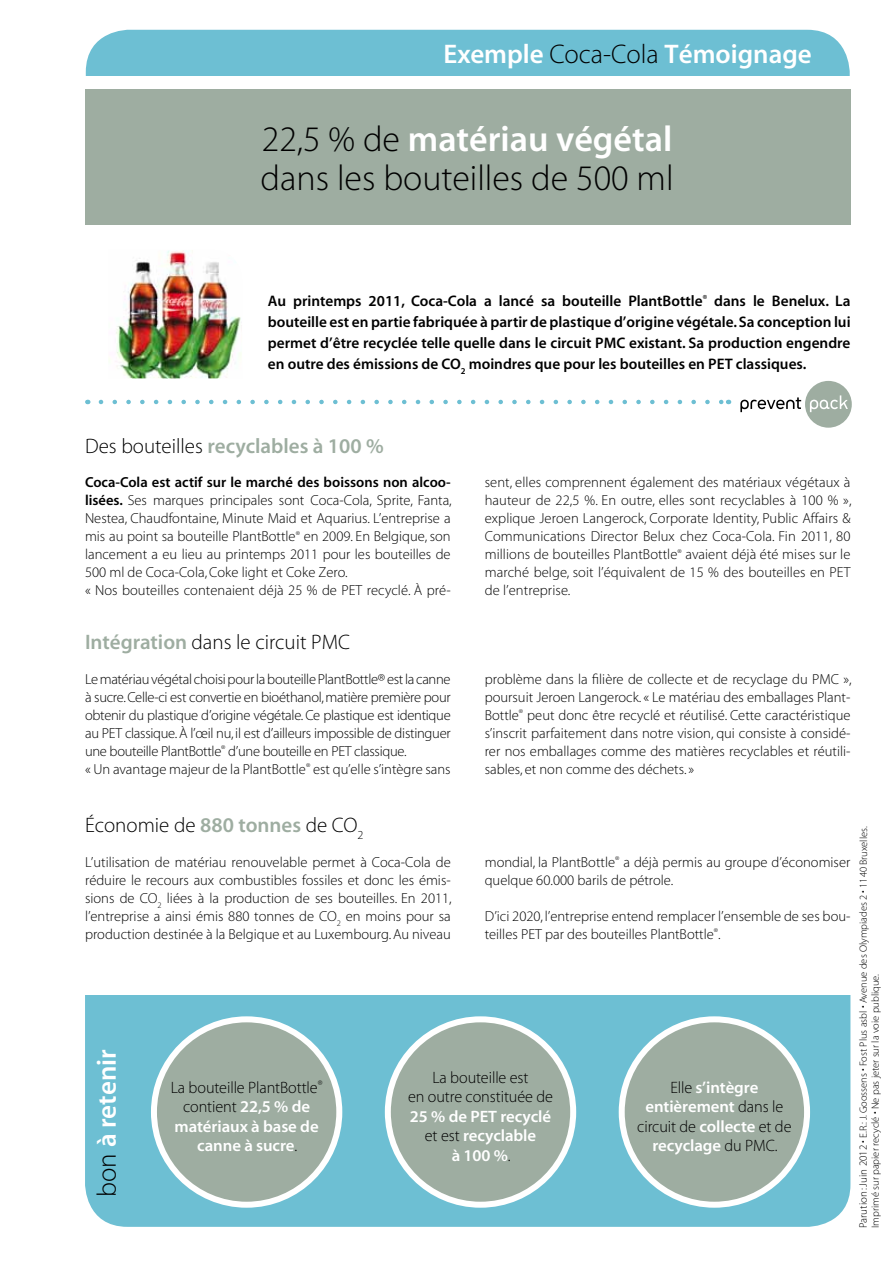
<style>
.page{position:relative;width:893px;height:1263px;background:#fff}
.page>*{position:absolute;margin:0;border:0;box-sizing:border-box;transform-origin:0 0}
.t1{font:300 36px/39.3px "Myriad LS";color:#000}
.t2{font:500 27px "Myriad LS";color:#fff}
.t3{font:300 21px "Myriad LS";color:#000}
.t4{font:500 21px "Myriad LS";color:#9eada1}
.t5{font:500 16.5px/19.5px "Myriad LS";letter-spacing:-.005em;color:#fff;text-align:center}
.t6{font:300 16.5px/19.5px "Myriad LS";letter-spacing:-.005em;color:#000;text-align:center}
.t7{font:500 15.3px/21px "Myriad LS";color:#000;text-align:justify}
.t8{font:300 14.55px/18px "Myriad LS";color:#000}
.t9{font:300 14.55px/18px "Myriad LS";letter-spacing:-.02em;color:#000}
.t10{font:300 10.5px/12px "Myriad LS";color:#000}
.s1{font-weight:300;color:#000}
.s2{font-weight:500;color:#fff}
.s3{font-weight:500}
.s4{font-weight:500;color:#9eada1}
.s5{font-size:10.95px}
</style>
<div class="page">
<div style="left:85px;top:94px;width:765px;height:1133px;background:#6dbfd3;border-radius:43px"></div>
<div style="left:86px;top:30px;width:764px;height:126px;background:#6dbfd3;border-radius:43px"></div>
<div style="left:85px;top:86px;width:765px;height:160px;background:#9eada1"></div>
<div style="left:0;top:77px;width:893px;height:12px;background:#fff"></div>
<div style="left:0;top:225px;width:893px;height:770px;background:#fff"></div>
<div style="left:805px;top:381px;width:47px;height:47px;background:#9eada1;border-radius:50%"></div>
<svg style="left:740px;top:397px;width:61px;height:15px"></svg>
<svg style="left:810px;top:395px;width:38px;height:17px"></svg>
<svg style="left:101px;top:400px;width:620px;height:4px"></svg>
<div style="left:622px;top:1019px;width:185px;height:186px;background:#9eada1;border-radius:50%"></div>
<div style="left:619px;top:1016px;width:191px;height:192px;border:6px solid #fff;border-radius:50%"></div>
<div style="left:388px;top:1019px;width:185px;height:186px;background:#9eada1;border-radius:50%"></div>
<div style="left:385px;top:1016px;width:191px;height:192px;border:6px solid #fff;border-radius:50%"></div>
<img style="left:109px;top:250px;width:133px;height:128px">
<div style="left:154px;top:1019px;width:185px;height:186px;background:#9eada1;border-radius:50%"></div>
<div style="left:151px;top:1016px;width:191px;height:192px;border:6px solid #fff;border-radius:50%"></div>
<p class="t2" style="left:444px;top:40px;width:370px">Exemple <span class="s1">Coca-Cola</span> Témoignage</p>
<p class="t1" style="left:261px;top:121px;width:415px">22,5 % de <span class="s2">matériau végétal </span>dans les bouteilles de 500 ml</p>
<p class="t7" style="left:268px;top:291px;width:584px">Au printemps 2011, Coca-Cola a lancé sa bouteille PlantBottle<sup>®</sup> dans le Benelux. La bouteille est en partie fabriquée à partir de plastique d’origine végétale. Sa conception lui permet d’être recyclée telle quelle dans le circuit PMC existant. Sa production engendre en outre des émissions de CO<sub>2</sub> moindres que pour les bouteilles en PET classiques.</p>
<p class="t4" style="left:85px;top:435px;width:300px"><span class="s1">Des bouteilles</span> recyclables à 100 %</p>
<p class="t8" style="left:85px;top:474px;width:368px"><span class="s3">Coca-Cola est actif sur le marché des boissons non alcoo&shy;lisées.</span> Ses marques principales sont Coca-Cola, Sprite, Fanta, Nestea, Chaudfontaine, Minute Maid et Aquarius. L’entreprise a mis au point sa bouteille PlantBottle<sup>®</sup> en 2009. En Belgique, son lancement a eu lieu au printemps 2011 pour les bouteilles de 500 ml de Coca-Cola, Coke light et Coke Zero.<br>« Nos bouteilles contenaient déjà 25 % de PET recyclé. À pré-</p>
<p class="t8" style="left:485px;top:474px;width:368px;text-align:justify">sent, elles comprennent également des matériaux végétaux à hauteur de 22,5 %. En outre, elles sont recyclables à 100 % », explique Jeroen Langerock, Corporate Identity, Public Affairs &amp; Communications Director Belux chez Coca-Cola. Fin 2011, 80 millions de bouteilles PlantBottle<sup>®</sup> avaient déjà été mises sur le marché belge, soit l’équivalent de 15 % des bouteilles en PET de l’entreprise.</p>
<p class="t3" style="left:85px;top:632px;width:266px"><span class="s4">Intégration</span> dans le circuit PMC</p>
<p class="t9" style="left:85px;top:671px;width:367px">Le matériau végétal choisi pour la bouteille PlantBottle® est la canne à sucre. Celle-ci est convertie en bioéthanol, matière première pour obtenir du plastique d’origine végétale. Ce plastique est identique au PET classique. À l’œil nu, il est d’ailleurs impossible de distinguer une bouteille PlantBottle<sup>®</sup> d’une bouteille en PET classique.<br>« Un avantage majeur de la PlantBottle<sup>®</sup> est qu’elle s’intègre sans</p>
<p class="t8" style="left:485px;top:671px;width:368px;text-align:justify">problème dans la filière de collecte et de recyclage du PMC », poursuit Jeroen Langerock. « Le matériau des emballages Plant-Bottle<sup>®</sup> peut donc être recyclé et réutilisé. Cette caractéristique s’inscrit parfaitement dans notre vision, qui consiste à considé&shy;rer nos emballages comme des matières recyclables et réutili&shy;sables, et non comme des déchets. »</p>
<p class="t3" style="left:85px;top:815px;width:280px">Économie de <span class="s4">880 tonnes</span> de CO<sub>2</sub></p>
<p class="t8" style="left:85px;top:854px;width:368px;text-align:justify">L’utilisation de matériau renouvelable permet à Coca-Cola de réduire le recours aux combustibles fossiles et donc les émis&shy;sions de CO<sub>2</sub> liées à la production de ses bouteilles. En 2011, l’entreprise a ainsi émis 880 tonnes de CO<sub>2</sub> en moins pour sa production destinée à la Belgique et au Luxembourg. Au niveau</p>
<p class="t8" style="left:485px;top:854px;width:367px">mondial, la PlantBottle<sup>®</sup> a déjà permis au groupe d’économiser quelque 60.000 barils de pétrole.</p>
<p class="t8" style="left:485px;top:908px;width:367px">D’ici 2020, l’entreprise entend remplacer l’ensemble de ses bou&shy;teilles PET par des bouteilles PlantBottle<sup>®</sup>.</p>
<p class="t2" style="left:93px;top:1197px;width:149px;rotate:-90deg"><span class="s1">bon</span> à retenir</p>
<p class="t5" style="left:171px;top:1078px;width:153px"><span class="s1">La bouteille PlantBottle</span><sup>® </sup><span class="s1">contient</span> 22,5 % de matériaux à base de canne à sucre<span class="s1">.</span></p>
<p class="t6" style="left:408px;top:1068px;width:146px">La bouteille est<br>en outre constituée de<br><span class="s2">25 % de PET recyclé </span>et est <span class="s2">recyclable<br>à 100 %</span>.</p>
<p class="t5" style="left:637px;top:1078px;width:156px"><span class="s1">Elle</span> s’intègre entièrement <span class="s1">dans le circuit de</span> collecte <span class="s1">et de </span>recyclage <span class="s1">du PMC.</span></p>
<p class="t10" style="left:858px;top:1228px;width:403px;rotate:-90deg"><span class="s5">Parution: Juin 2012</span> • E.R.: J.Goossens • Fost Plus asbl • Avenue des Olympiades 2 • 1140 Bruxelles.<br>Imprimé sur papier recyclé • Ne pas jeter sur la voie publique.</p>
</div>
